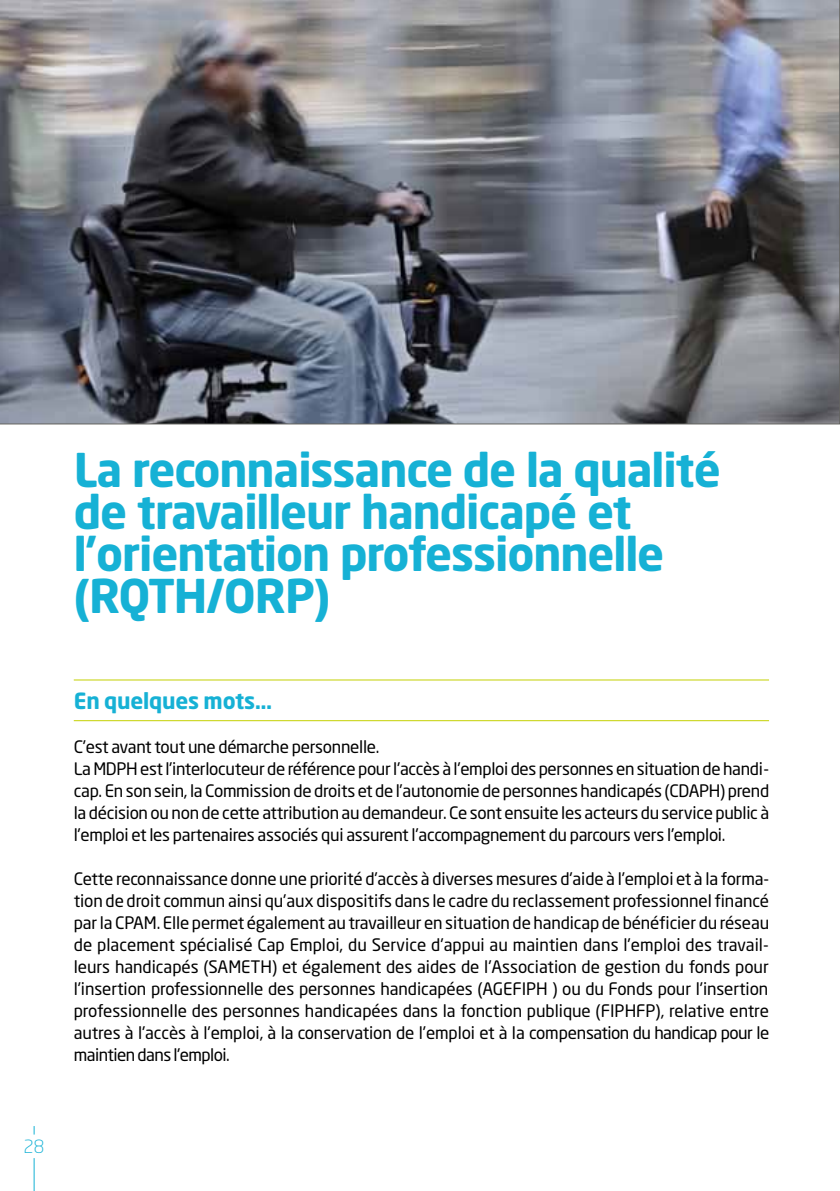
<style>
.page{position:relative;width:840px;height:1191px;background:#fff}
.page>*{position:absolute;margin:0;border:0;box-sizing:border-box;transform-origin:0 0}
.t1{font:700 46px/42px "Neo Sans";letter-spacing:-.025em;color:#16b1d5}
.t2{font:700 22px "Neo Sans";letter-spacing:-.01em;color:#16b1d5}
.t3{font:300 18px "Neo Sans";color:#16b1d5}
.t4{font:17px/22px "Neo Sans";letter-spacing:-.02em;color:#000}
</style>
<div class="page">
<hr style="left:34px;top:1158px;width:1px;height:33px;background:#16b1d5">
<hr style="left:74px;top:679px;width:694px;height:1px;background:#c4d000">
<hr style="left:74px;top:720px;width:694px;height:1px;background:#c4d000">
<img style="left:0;top:0;width:839px;height:424px">
<p class="t3" style="left:23px;top:1135px;width:22px">28</p>
<h1 class="t1" style="left:74px;top:448px;width:648px">La reconnaissance de la qualité de travailleur handicapé et l'orientation professionnelle (RQTH/ORP)</h1>
<p class="t2" style="left:74px;top:686px;width:199px">En quelques mots…</p>
<p class="t4" style="left:74px;top:735px;width:696px">C'est avant tout une démarche personnelle.<br>La MDPH est l'interlocuteur de référence pour l'accès à l'emploi des personnes en situation de handi&shy;cap. En son sein, la Commission de droits et de l’autonomie de personnes handicapés (CDAPH) prend la décision ou non de cette attribution au demandeur. Ce sont ensuite les acteurs du service public à l'emploi et les partenaires associés qui assurent l'accompagnement du parcours vers l'emploi.</p>
<p class="t4" style="left:74px;top:867px;width:696px;text-align:justify">Cette reconnaissance donne une priorité d'accès à diverses mesures d'aide à l'emploi et à la forma&shy;tion de droit commun ainsi qu'aux dispositifs dans le cadre du reclassement professionnel financé par la CPAM. Elle permet également au travailleur en situation de handicap de bénéficier du réseau de placement spécialisé Cap Emploi, du Service d'appui au maintien dans l'emploi des travail&shy;leurs handicapés (SAMETH) et également des aides de l'Association de gestion du fonds pour l'insertion professionnelle des personnes handicapées (AGEFIPH ) ou du Fonds pour l'insertion professionnelle des personnes handicapées dans la fonction publique (FIPHFP), relative entre autres à l'accès à l'emploi, à la conservation de l'emploi et à la compensation du handicap pour le maintien dans l'emploi.</p>
</div>
